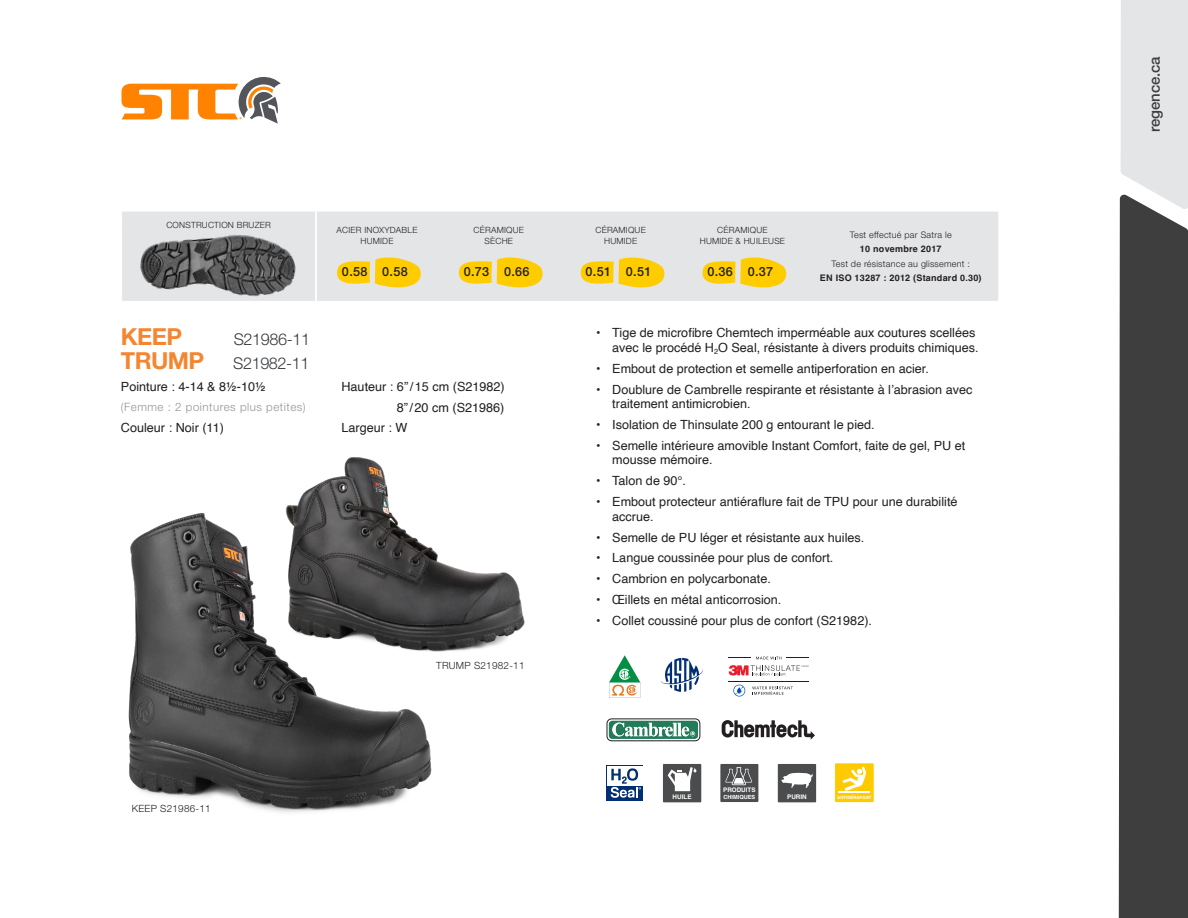
<style>
.page{position:relative;width:1188px;height:918px;background:#fff}
.page>*{position:absolute;margin:0;border:0;box-sizing:border-box;transform-origin:0 0}
.t1{font:700 23.4px "Helvetica Neue LT Std";color:#f58631}
.t2{font:300 16.2px/24.3px "Helvetica Neue LT Std";letter-spacing:-.025em;color:#383b3f;text-align:right}
.t3{font:500 15px "Helvetica Neue LT Std";letter-spacing:-.01em;color:#3e3e3f}
.t4{font:12.6px/14.4px "Helvetica";color:#231f20}
.t5{font:500 12.6px "Helvetica Neue LT Std";letter-spacing:.025em;color:#231f20}
.t6{font:300 11.55px "Helvetica Neue LT Std";letter-spacing:.045em;color:#939598}
.t7{font:300 9.9px "Helvetica Neue LT Std";letter-spacing:.025em;color:#231f20}
.t8{font:300 9px/14.4px "Helvetica Neue LT Std";letter-spacing:.025em;color:#231f20;text-align:center}
.t9{font:300 8.55px/10.8px "Helvetica Neue LT Std";letter-spacing:.025em;color:#231f20;text-align:center}
.t10{font:700 6.3px "Helvetica";color:#fff}
.t11{font:700 5.7px "Helvetica";color:#fff}
.t12{font:700 4.35px "Helvetica";color:#fff}
.s1{font-family:"Helvetica";font-weight:700}
.s2{font-weight:700;font-size:23.4px;color:#f58631}
</style>
<div class="page">
<img style="left:299px;top:457px;width:226px;height:195px">
<img style="left:128px;top:502px;width:311px;height:311px">
<svg style="left:609px;top:655px;width:31px;height:43px"></svg>
<svg style="left:661px;top:658px;width:42px;height:34px"></svg>
<svg style="left:752px;top:686px;width:41px;height:9px"></svg>
<svg style="left:733px;top:685px;width:12px;height:12px"></svg>
<hr style="left:729px;top:681px;width:80px;height:1px;background:#231f20">
<svg style="left:729px;top:657px;width:80px;height:2px"></svg>
<svg style="left:729px;top:665px;width:80px;height:11px"></svg>
<div style="left:607px;top:719px;width:93px;height:22px;border:1px solid #231f20;border-radius:5px"></div>
<div style="left:609px;top:721px;width:89px;height:18px;background:linear-gradient(to right,#227c59,#227c59);border-radius:3px"></div>
<svg style="left:612px;top:723px;width:83px;height:13px"></svg>
<svg style="left:722px;top:720px;width:93px;height:20px"></svg>
<div style="left:606px;top:765px;width:37px;height:36px;background:#002f73"></div>
<div style="left:607px;top:766px;width:36px;height:19px;background:#fff"></div>
<svg style="left:611px;top:768px;width:30px;height:30px"></svg>
<div style="left:663px;top:764px;width:38px;height:38px;background:#4b4c4d"></div>
<svg style="left:668px;top:767px;width:28px;height:24px"></svg>
<div style="left:720px;top:764px;width:38px;height:38px;background:#4b4c4d"></div>
<svg style="left:725px;top:767px;width:27px;height:18px"></svg>
<div style="left:778px;top:764px;width:38px;height:38px;background:#4b4c4d"></div>
<svg style="left:781px;top:772px;width:32px;height:16px"></svg>
<div style="left:835px;top:763px;width:39px;height:39px;background:#ffcb00"></div>
<hr style="left:839px;top:792px;width:31px;height:1px;background:#fff">
<svg style="left:842px;top:766px;width:24px;height:26px"></svg>
<div style="left:122px;top:212px;width:876px;height:89px;background:#e4e5e7"></div>
<svg style="left:315px;top:212px;width:2px;height:32px"></svg>
<hr style="left:315px;top:244px;width:2px;height:57px;background:#fff">
<img style="left:137px;top:230px;width:164px;height:71px">
<svg style="left:337px;top:256px;width:86px;height:33px;background:#f5d553"></svg>
<svg style="left:459px;top:256px;width:86px;height:33px;background:#f5d553"></svg>
<svg style="left:581px;top:256px;width:86px;height:33px;background:#f5d553"></svg>
<svg style="left:703px;top:256px;width:85px;height:33px;background:#f5d452"></svg>
<div style="left:1119px;top:196px;width:69px;height:722px;background:#3e3e3f"></div>
<svg style="left:1121px;top:0;width:67px;height:209px;background:#e2e3e5"></svg>
<svg style="left:122px;top:77px;width:159px;height:47px"></svg>
<p class="t9" style="left:166px;top:219px;width:106px">CONSTRUCTION BRUZER</p>
<p class="t9" style="left:337px;top:225px;width:82px">ACIER INOXYDABLE<br>HUMIDE</p>
<p class="t9" style="left:474px;top:225px;width:52px">CÉRAMIQUE<br>SÈCHE</p>
<p class="t9" style="left:595px;top:225px;width:52px">CÉRAMIQUE<br>HUMIDE</p>
<p class="t9" style="left:700px;top:225px;width:87px">CÉRAMIQUE<br>HUMIDE &amp; HUILEUSE</p>
<p class="t8" style="left:820px;top:227px;width:163px">Test effectué par Satra le<br><span class="s1">10 novembre 2017<br></span>Test de résistance au glissement :<br><span class="s1">EN ISO 13287 : 2012 (Standard 0.30)</span></p>
<p class="t5" style="left:342px;top:264px;width:67px">0.58 0.58</p>
<p class="t5" style="left:464px;top:264px;width:67px">0.73 0.66</p>
<p class="t5" style="left:586px;top:264px;width:67px">0.51 0.51</p>
<p class="t5" style="left:707px;top:264px;width:67px">0.36 0.37</p>
<p class="t1" style="left:121px;top:322px;width:63px">KEEP</p>
<p class="t2" style="left:121px;top:326px;width:191px">S21986-11<br><span class="s2">TRUMP</span> S21982-11</p>
<p class="t4" style="left:121px;top:380px;width:146px">Pointure : 4-14 &amp; 8½-10½</p>
<p class="t4" style="left:342px;top:380px;width:165px">Hauteur : 6” / 15 cm (S21982)</p>
<p class="t6" style="left:121px;top:400px;width:186px">(Femme : 2 pointures plus petites)</p>
<p class="t4" style="left:397px;top:401px;width:109px">8” / 20 cm (S21986)</p>
<p class="t4" style="left:121px;top:421px;width:104px">Couleur : Noir (11)</p>
<p class="t4" style="left:342px;top:421px;width:67px">Largeur : W</p>
<p class="t7" style="left:132px;top:802px;width:81px">KEEP S21986-11</p>
<p class="t7" style="left:436px;top:660px;width:90px">TRUMP S21982-11</p>
<p class="t4" style="left:596px;top:326px;width:384px;text-align:right">• Tige de microfibre Chemtech imperméable aux coutures scellées avec le procédé H<sub>2</sub>O Seal, résistante à divers produits chimiques.</p>
<p class="t4" style="left:596px;top:361px;width:334px">• Embout de protection et semelle antiperforation en acier.</p>
<p class="t4" style="left:612px;top:382px;width:362px;text-indent:-16px">• Doublure de Cambrelle respirante et résistante à l’abrasion avec traitement antimicrobien.</p>
<p class="t4" style="left:596px;top:418px;width:280px">• Isolation de Thinsulate 200 g entourant le pied.</p>
<p class="t4" style="left:612px;top:439px;width:355px;text-indent:-16px">• Semelle intérieure amovible Instant Comfort, faite de gel, PU et mousse mémoire.</p>
<p class="t4" style="left:596px;top:474px;width:92px">• Talon de 90°.</p>
<p class="t4" style="left:612px;top:495px;width:347px;text-indent:-16px">• Embout protecteur antiéraflure fait de TPU pour une durabilité accrue.</p>
<p class="t4" style="left:596px;top:530px;width:270px">• Semelle de PU léger et résistante aux huiles.</p>
<p class="t4" style="left:596px;top:551px;width:239px">• Langue coussinée pour plus de confort.</p>
<p class="t4" style="left:596px;top:572px;width:176px">• Cambrion en polycarbonate.</p>
<p class="t4" style="left:596px;top:593px;width:187px">• Œillets en métal anticorrosion.</p>
<p class="t4" style="left:596px;top:614px;width:278px">• Collet coussiné pour plus de confort (S21982).</p>
<p class="t10" style="left:673px;top:793px;width:20px">HUILE</p>
<p class="t10" style="left:723px;top:786px;width:34px">PRODUITS</p>
<p class="t11" style="left:723px;top:793px;width:33px">CHIMIQUES</p>
<p class="t10" style="left:787px;top:793px;width:21px">PURIN</p>
<p class="t12" style="left:837px;top:795px;width:36px">ANTIDÉRAPANT</p>
<p class="t3" style="left:1145px;top:132px;width:77px;rotate:-90deg">regence.ca</p>
</div>
